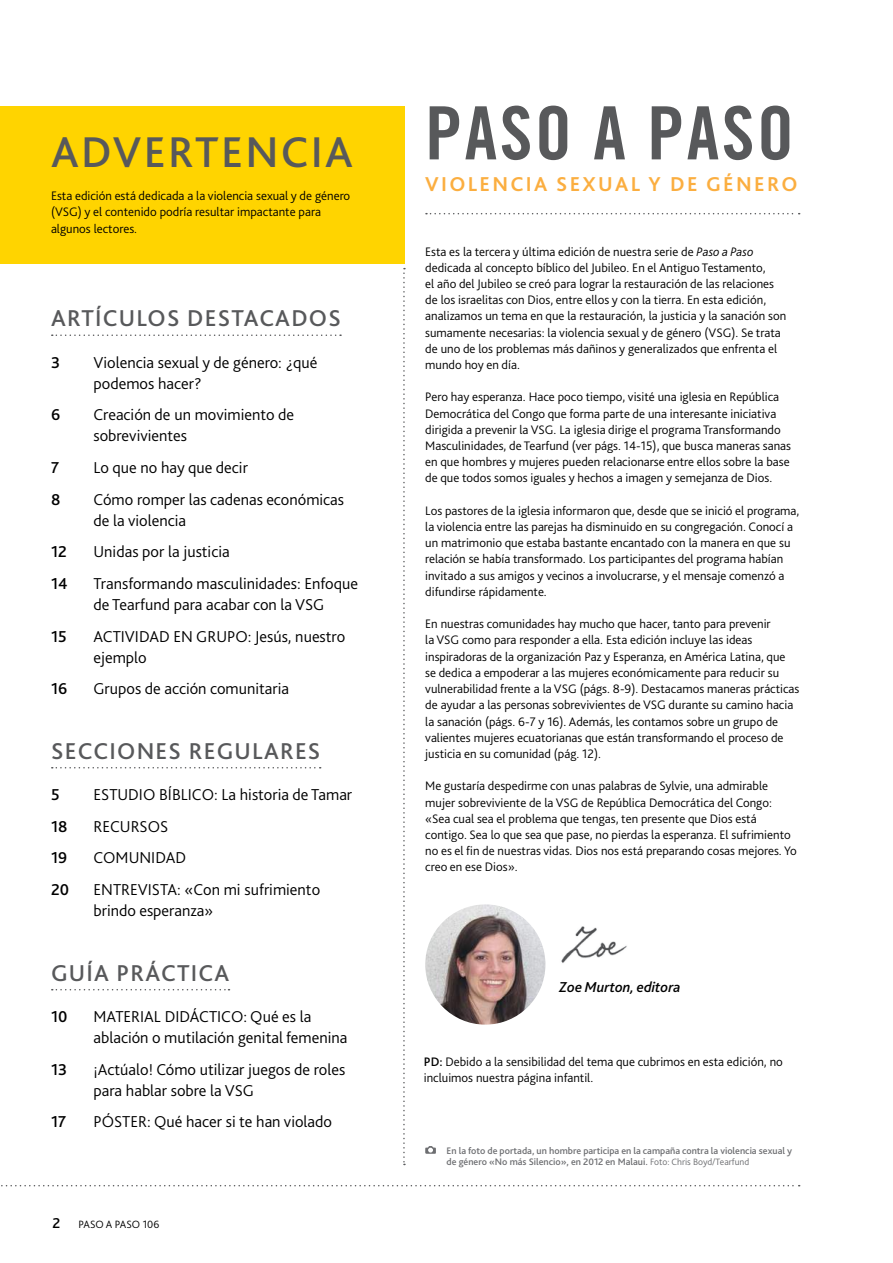
<style>
.page{position:relative;width:893px;height:1263px;background:#fff}
.page>*{position:absolute;margin:0;border:0;box-sizing:border-box;transform-origin:0 0}
.t1{font:73.5px "Trade Gothic Bold Cond Twenty";letter-spacing:.035em;color:#58595b}
.t2{font:500 45px "Bliss Pro";letter-spacing:.05em;color:#58595b}
.t3{font:500 24px "Bliss Pro";letter-spacing:.05em;color:#58595b}
.t4{font:700 21px "Bliss Pro";letter-spacing:.11em;color:#fbae40}
.t5{font:300 16.5px/21px "Bliss Pro";color:#000}
.t6{font:500 16.5px "Bliss Pro";color:#000}
.t7{font:italic 500 15px "Bliss Pro";color:#000}
.t8{font:300 12.9px/16.2px "Bliss Pro";color:#000}
.t9{font:300 11.1px "Bliss Pro";color:#000}
.t10{font:500 9.9px/11.4px "Bliss Pro";color:#6d6e71}
.s1{font-weight:500;font-size:15px}
.s2{font-style:italic}
.s3{font-weight:500}
.s4{font-weight:300;font-size:9.6px}
</style>
<div class="page">
<svg style="left:1px;top:1185px;width:799px;height:1px"></svg>
<img style="left:561px;top:926px;width:66px;height:37px">
<img style="left:425px;top:904px;width:120px;height:120px;border-radius:60px">
<svg style="left:52px;top:334px;width:289px;height:2px"></svg>
<svg style="left:52px;top:767px;width:269px;height:1px"></svg>
<svg style="left:52px;top:989px;width:177px;height:1px"></svg>
<svg style="left:425px;top:1146px;width:11px;height:8px"></svg>
<div style="left:0;top:106px;width:405px;height:158px;background:#ffd400"></div>
<svg style="left:426px;top:213px;width:374px;height:1px"></svg>
<svg style="left:403px;top:268px;width:2px;height:897px"></svg>
<h2 class="t2" style="left:51px;top:124px;width:303px">ADVERTENCIA</h2>
<p class="t8" style="left:51px;top:188px;width:301px">Esta edición está dedicada a la violencia sexual y de género (VSG) y el contenido podría resultar impactante para algunos lectores.</p>
<h3 class="t3" style="left:51px;top:303px;width:291px">ARTÍCULOS DESTACADOS</h3>
<p class="t6" style="left:51px;top:352px;width:11px">3</p>
<p class="t5" style="left:94px;top:351px;width:225px">Violencia sexual y de género: ¿qué podemos hacer?</p>
<p class="t6" style="left:51px;top:405px;width:11px">6</p>
<p class="t5" style="left:94px;top:404px;width:202px">Creación de un movimiento de sobrevivientes</p>
<p class="t6" style="left:51px;top:457px;width:10px">7</p>
<p class="t5" style="left:94px;top:457px;width:156px">Lo que no hay que decir</p>
<p class="t6" style="left:51px;top:489px;width:11px">8</p>
<p class="t5" style="left:94px;top:488px;width:252px">Cómo romper las cadenas económicas de la violencia</p>
<p class="t6" style="left:51px;top:541px;width:17px">12</p>
<p class="t5" style="left:94px;top:541px;width:138px">Unidas por la justicia</p>
<p class="t6" style="left:51px;top:573px;width:18px">14</p>
<p class="t5" style="left:94px;top:572px;width:266px">Transformando masculinidades: Enfoque de Tearfund para acabar con la VSG</p>
<p class="t6" style="left:51px;top:626px;width:17px">15</p>
<p class="t5" style="left:94px;top:625px;width:253px">ACTIVIDAD EN GRUPO: Jesús, nuestro ejemplo</p>
<p class="t6" style="left:51px;top:678px;width:18px">16</p>
<p class="t5" style="left:94px;top:678px;width:197px">Grupos de acción comunitaria</p>
<h3 class="t3" style="left:51px;top:736px;width:271px">SECCIONES REGULARES</h3>
<p class="t6" style="left:51px;top:784px;width:10px">5</p>
<p class="t5" style="left:94px;top:784px;width:260px">ESTUDIO BÍBLICO: La historia de Tamar</p>
<p class="t6" style="left:51px;top:816px;width:18px">18</p>
<p class="t5" style="left:94px;top:815px;width:76px">RECURSOS</p>
<p class="t6" style="left:51px;top:848px;width:18px">19</p>
<p class="t5" style="left:94px;top:847px;width:94px">COMUNIDAD</p>
<p class="t6" style="left:51px;top:879px;width:20px">20</p>
<p class="t5" style="left:94px;top:879px;width:228px">ENTREVISTA: «Con mi sufrimiento brindo esperanza»</p>
<h3 class="t3" style="left:51px;top:958px;width:180px">GUÍA PRÁCTICA</h3>
<p class="t6" style="left:51px;top:1006px;width:18px">10</p>
<p class="t5" style="left:94px;top:1006px;width:255px">MATERIAL DIDÁCTICO: Qué es la ablación o mutilación genital femenina</p>
<p class="t6" style="left:51px;top:1059px;width:18px">13</p>
<p class="t5" style="left:94px;top:1058px;width:253px">¡Actúalo! Cómo utilizar juegos de roles para hablar sobre la VSG</p>
<p class="t6" style="left:51px;top:1112px;width:17px">17</p>
<p class="t5" style="left:94px;top:1111px;width:240px">PÓSTER: Qué hacer si te han violado</p>
<p class="t9" style="left:53px;top:1217px;width:108px"><span class="s1">2</span> PASO A PASO 106</p>
<h1 class="t1" style="left:425px;top:89px;width:370px">PASO A PASO</h1>
<h3 class="t4" style="left:425px;top:171px;width:374px">VIOLENCIA SEXUAL Y DE GÉNERO</h3>
<p class="t8" style="left:425px;top:243px;width:363px">Esta es la tercera y última edición de nuestra serie de <span class="s2">Paso a Paso </span>dedicada al concepto bíblico del Jubileo. En el Antiguo Testamento,<br>el año del Jubileo se creó para lograr la restauración de las relaciones de los israelitas con Dios, entre ellos y con la tierra. En esta edición, analizamos un tema en que la restauración, la justicia y la sanación son sumamente necesarias: la violencia sexual y de género (VSG). Se trata de uno de los problemas más dañinos y generalizados que enfrenta el mundo hoy en día.</p>
<p class="t8" style="left:425px;top:389px;width:367px">Pero hay esperanza. Hace poco tiempo, visité una iglesia en República Democrática del Congo que forma parte de una interesante iniciativa dirigida a prevenir la VSG. La iglesia dirige el programa Transformando Masculinidades, de Tearfund (ver págs. 14-15), que busca maneras sanas en que hombres y mujeres pueden relacionarse entre ellos sobre la base de que todos somos iguales y hechos a imagen y semejanza de Dios.</p>
<p class="t8" style="left:425px;top:502px;width:376px">Los pastores de la iglesia informaron que, desde que se inició el programa, la violencia entre las parejas ha disminuido en su congregación. Conocí a un matrimonio que estaba bastante encantado con la manera en que su relación se había transformado. Los participantes del programa habían invitado a sus amigos y vecinos a involucrarse, y el mensaje comenzó a difundirse rápidamente.</p>
<p class="t8" style="left:425px;top:616px;width:376px">En nuestras comunidades hay mucho que hacer, tanto para prevenir<br>la VSG como para responder a ella. Esta edición incluye las ideas inspiradoras de la organización Paz y Esperanza, en América Latina, que se dedica a empoderar a las mujeres económicamente para reducir su vulnerabilidad frente a la VSG (págs. 8-9). Destacamos maneras prácticas de ayudar a las personas sobrevivientes de VSG durante su camino hacia la sanación (págs. 6-7 y 16). Además, les contamos sobre un grupo de valientes mujeres ecuatorianas que están transformando el proceso de justicia en su comunidad (pág. 12).</p>
<p class="t8" style="left:425px;top:778px;width:373px">Me gustaría despedirme con unas palabras de Sylvie, una admirable mujer sobreviviente de la VSG de República Democrática del Congo: «Sea cual sea el problema que tengas, ten presente que Dios está contigo. Sea lo que sea que pase, no pierdas la esperanza. El sufrimiento no es el fin de nuestras vidas. Dios nos está preparando cosas mejores. Yo creo en ese Dios».</p>
<p class="t7" style="left:559px;top:978px;width:123px">Zoe Murton, editora</p>
<p class="t8" style="left:424px;top:1053px;width:360px"><span class="s3">PD:</span> Debido a la sensibilidad del tema que cubrimos en esta edición, no incluimos nuestra página infantil.</p>
<p class="t10" style="left:446px;top:1145px;width:347px">En la foto de portada, un hombre participa en la campaña contra la violencia sexual y de género «No más Silencio», en 2012 en Malaui. <span class="s4">Foto: Chris Boyd/Tearfund</span></p>
</div>
